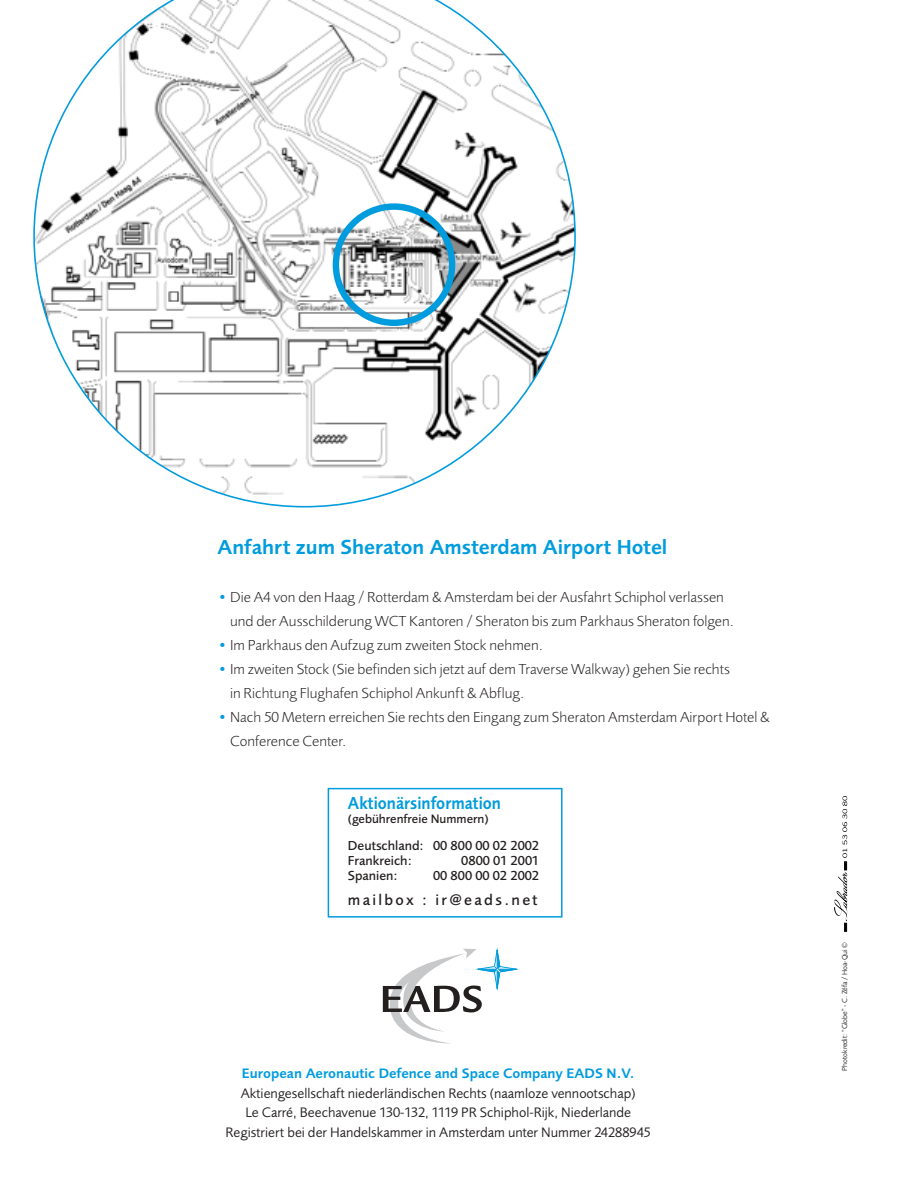
<style>
.page{position:relative;width:918px;height:1188px;background:#fff}
.page>*{position:absolute;margin:0;border:0;box-sizing:border-box;transform-origin:0 0}
.t1{font:700 21px "EADS Sans";color:#009cdd}
.t2{font:700 18px "EADS Sans";color:#009cdd;scale:.9 1}
.t3{font:500 15.75px "EADS Sans";letter-spacing:.15em;color:#231f1f}
.t4{font:300 15px/24px "EADS Sans";color:#231f1f}
.t5{font:14.25px/19.5px "EADS Sans Normal";color:#231f1f;text-align:center}
.t6{font:700 14.25px "EADS Sans";color:#009cdd}
.t7{font:500 13.5px/15px "EADS Sans";color:#231f1f}
.t8{font:500 12.75px "EADS Sans";color:#231f1f}
.t9{font:7.5px "EADS Sans Normal";color:#231f1f}
.s1{font-family:"EADS Sans Normal";font-weight:400;color:#009cdd}
</style>
<div class="page">
<svg style="left:383px;top:949px;width:136px;height:95px"></svg>
<svg style="left:33px;top:0;width:543px;height:508px"></svg>
<svg style="left:333px;top:203px;width:122px;height:123px"></svg>
<div style="left:328px;top:788px;width:235px;height:130px;border:2px solid #009cdd"></div>
<svg style="left:834px;top:796px;width:13px;height:136px"></svg>
<h1 class="t1" style="left:218px;top:539px;width:451px">Anfahrt zum Sheraton Amsterdam Airport Hotel</h1>
<p class="t4" style="left:230px;top:586px;width:506px;text-indent:-13px"><span class="s1">•</span> Die A4 von den Haag / Rotterdam &amp; Amsterdam bei der Ausfahrt Schiphol verlassen und der Ausschilderung WCT Kantoren / Sheraton bis zum Parkhaus Sheraton folgen.</p>
<p class="t4" style="left:218px;top:634px;width:327px"><span class="s1">•</span> Im Parkhaus den Aufzug zum zweiten Stock nehmen.</p>
<p class="t4" style="left:230px;top:658px;width:501px;text-indent:-13px"><span class="s1">•</span> Im zweiten Stock (Sie befinden sich jetzt auf dem Traverse Walkway) gehen Sie rechts in Richtung Flughafen Schiphol Ankunft &amp; Abflug.</p>
<p class="t4" style="left:230px;top:706px;width:541px;text-indent:-13px"><span class="s1">•</span> Nach 50 Metern erreichen Sie rechts den Eingang zum Sheraton Amsterdam Airport Hotel &amp;<br>Conference Center.</p>
<p class="t2" style="left:348px;top:796px;width:172px">Aktionärsinformation</p>
<p class="t8" style="left:348px;top:814px;width:142px">(gebührenfreie Nummern)</p>
<p class="t7" style="left:348px;top:839px;width:193px">Deutschland: 00 800 00 02 2002<br>Frankreich:</p>
<p class="t7" style="left:461px;top:854px;width:80px">0800 01 2001</p>
<p class="t7" style="left:348px;top:869px;width:51px">Spanien:</p>
<p class="t7" style="left:433px;top:869px;width:108px">00 800 00 02 2002</p>
<p class="t3" style="left:348px;top:894px;width:191px">mailbox : ir@eads.net</p>
<p class="t6" style="left:242px;top:1068px;width:394px">European Aeronautic Defence and Space Company EADS N.V.</p>
<p class="t5" style="left:225px;top:1085px;width:427px">Aktiengesellschaft niederländischen Rechts (naamloze vennootschap)<br>Le Carré, Beechavenue 130-132, 1119 PR Schiphol-Rijk, Niederlande<br>Registriert bei der Handelskammer in Amsterdam unter Nummer 24288945</p>
<p class="t9" style="left:842px;top:1071px;width:130px;rotate:-90deg">Photokredit: “Globe” - C. Zéfa / Hoa-Qui ©</p>
</div>
